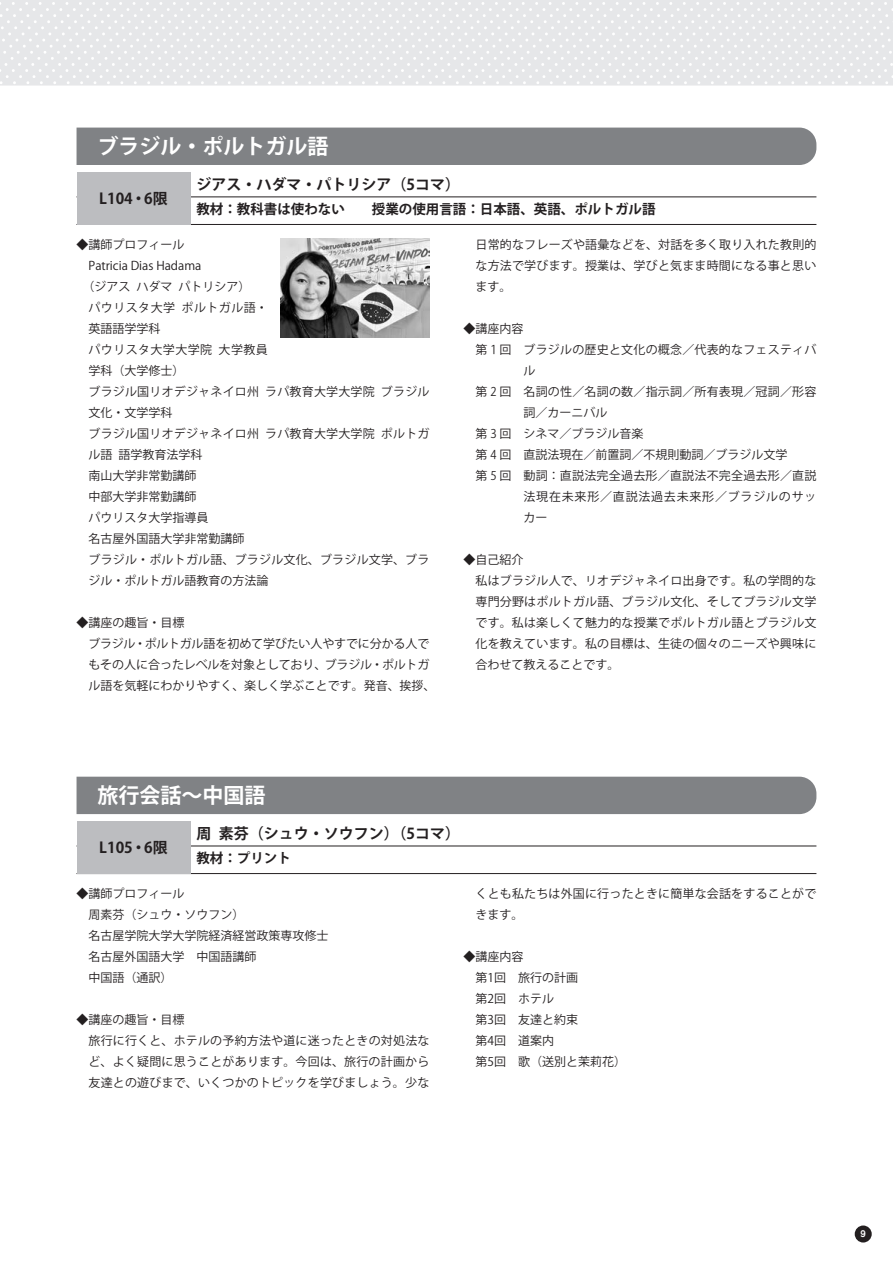
<style>
.page{position:relative;width:893px;height:1263px;background:#fff}
.page>*{position:absolute;margin:0;border:0;box-sizing:border-box;transform-origin:0 0}
.t1{font:700 21px "Koz Go Pro";color:#fff}
.t2{font:700 15px "Koz Go Pro";color:#231f20}
.t3{font:700 13.5px "Koz Go Pro";color:#231f20}
.t4{font:12px/21px "Koz Go Pro";letter-spacing:.015em;color:#231f20}
.t5{font:12px/21px "Koz Go Pro";letter-spacing:-.005em;color:#231f20}
.t6{font:12px "Koz Go Pro";letter-spacing:.035em;color:#231f20}
.t7{font:12px "Koz Go Pro";letter-spacing:.065em;color:#231f20}
.t8{font:700 8.55px "Jun 501 Pro";color:#fff}
</style>
<div class="page">
<svg style="left:0;top:0;width:893px;height:86px;background:#e8e8ea"></svg>
<div style="left:77px;top:128px;width:739px;height:37px;background:#808285"></div>
<img style="left:281px;top:238px;width:148px;height:99px">
<hr style="left:77px;top:197px;width:739px;height:1px;background:#231f20">
<hr style="left:77px;top:224px;width:739px;height:1px;background:#231f20">
<div style="left:77px;top:172px;width:113px;height:52px;background:#bcbdc0"></div>
<div style="left:77px;top:777px;width:739px;height:37px;background:#808285"></div>
<hr style="left:77px;top:846px;width:739px;height:1px;background:#231f20">
<hr style="left:77px;top:873px;width:739px;height:1px;background:#231f20">
<div style="left:77px;top:821px;width:113px;height:52px;background:#bcbdc0"></div>
<div style="left:855px;top:1225px;width:17px;height:17px;background:#231f20;border-radius:50%"></div>
<h1 class="t1" style="left:77px;top:133px;width:254px">　ブラジル・ポルトガル語</h1>
<p class="t2" style="left:196px;top:175px;width:265px">ジアス・ハダマ・パトリシア（5コマ）</p>
<p class="t3" style="left:196px;top:201px;width:460px">教材：教科書は使わない　　授業の使用言語：日本語、英語、ポルトガル語</p>
<p class="t4" style="left:77px;top:234px;width:110px">◆講師プロフィール</p>
<p class="t4" style="left:89px;top:255px;width:114px">Patricia Dias Hadama</p>
<p class="t4" style="left:83px;top:276px;width:170px">（ジアス ハダマ パトリシア）</p>
<p class="t6" style="left:89px;top:300px;width:181px">パウリスタ大学 ポルトガル語・</p>
<p class="t4" style="left:89px;top:318px;width:74px">英語語学学科</p>
<p class="t6" style="left:89px;top:342px;width:181px">パウリスタ大学大学院 大学教員</p>
<p class="t4" style="left:89px;top:360px;width:98px">学科（大学修士）</p>
<p class="t4" style="left:89px;top:381px;width:342px">ブラジル国リオデジャネイロ州 ラパ教育大学大学院 ブラジル</p>
<p class="t4" style="left:89px;top:402px;width:86px">文化・文学学科</p>
<p class="t4" style="left:89px;top:423px;width:342px">ブラジル国リオデジャネイロ州 ラパ教育大学大学院 ポルトガ</p>
<p class="t4" style="left:89px;top:444px;width:116px">ル語 語学教育法学科</p>
<p class="t4" style="left:89px;top:465px;width:110px">南山大学非常勤講師</p>
<p class="t4" style="left:89px;top:486px;width:110px">中部大学非常勤講師</p>
<p class="t4" style="left:89px;top:507px;width:122px">パウリスタ大学指導員</p>
<p class="t4" style="left:89px;top:528px;width:158px">名古屋外国語大学非常勤講師</p>
<p class="t4" style="left:89px;top:549px;width:342px">ブラジル・ポルトガル語、ブラジル文化、ブラジル文学、ブラ</p>
<p class="t4" style="left:89px;top:570px;width:182px">ジル・ポルトガル語教育の方法論</p>
<p class="t5" style="left:89px;top:612px;width:348px;text-indent:-12px">◆講座の趣旨・目標<br>ブラジル・ポルトガル語を初めて学びたい人やすでに分かる人でもその人に合ったレベルを対象としており、ブラジル・ポルトガル語を気軽にわかりやすく、楽しく学ぶことです。発音、挨拶、</p>
<p class="t2" style="left:99px;top:189px;width:70px">L104・6限</p>
<p class="t4" style="left:475px;top:234px;width:342px;text-align:justify">日常的なフレーズや語彙などを、対話を多く取り入れた教則的な方法で学びます。授業は、学びと気まま時間になる事と思います。</p>
<p class="t4" style="left:463px;top:318px;width:61px">◆講座内容</p>
<p class="t4" style="left:475px;top:339px;width:342px">第 1 回　ブラジルの歴史と文化の概念／代表的なフェスティバ</p>
<p class="t4" style="left:523px;top:360px;width:13px">ル</p>
<p class="t4" style="left:475px;top:381px;width:342px">第 2 回　名詞の性／名詞の数／指示詞／所有表現／冠詞／形容</p>
<p class="t4" style="left:523px;top:402px;width:85px">詞／カーニバル</p>
<p class="t4" style="left:475px;top:423px;width:169px">第 3 回　シネマ／ブラジル音楽</p>
<p class="t4" style="left:475px;top:444px;width:313px">第 4 回　直説法現在／前置詞／不規則動詞／ブラジル文学</p>
<p class="t4" style="left:475px;top:465px;width:343px">第 5 回　動詞：直説法完全過去形／直説法不完全過去形／直説</p>
<p class="t7" style="left:523px;top:489px;width:294px">法現在未来形／直説法過去未来形／ブラジルのサッ</p>
<p class="t4" style="left:523px;top:507px;width:25px">カー</p>
<p class="t4" style="left:475px;top:549px;width:342px;text-indent:-12px">◆自己紹介<br>私はブラジル人で、リオデジャネイロ出身です。私の学問的な専門分野はポルトガル語、ブラジル文化、そしてブラジル文学です。私は楽しくて魅力的な授業でポルトガル語とブラジル文化を教えています。私の目標は、生徒の個々のニーズや興味に合わせて教えることです。</p>
<h1 class="t1" style="left:77px;top:782px;width:191px">　旅行会話～中国語</h1>
<p class="t2" style="left:196px;top:824px;width:265px">周 素芬（シュウ・ソウフン）（5コマ）</p>
<p class="t3" style="left:196px;top:850px;width:96px">教材：プリント</p>
<p class="t4" style="left:89px;top:883px;width:242px;text-indent:-12px">◆講師プロフィール<br>周素芬（シュウ・ソウフン）<br>名古屋学院大学大学院経済経営政策専攻修士名古屋外国語大学　中国語講師<br>中国語（通訳）</p>
<p class="t4" style="left:89px;top:1009px;width:342px;text-indent:-12px">◆講座の趣旨・目標<br>旅行に行くと、ホテルの予約方法や道に迷ったときの対処法など、よく疑問に思うことがあります。今回は、旅行の計画から友達との遊びまで、いくつかのトピックを学びましょう。少な</p>
<p class="t2" style="left:99px;top:838px;width:70px">L105・6限</p>
<p class="t4" style="left:475px;top:883px;width:342px">くとも私たちは外国に行ったときに簡単な会話をすることができます。</p>
<p class="t4" style="left:475px;top:946px;width:152px;text-indent:-12px">◆講座内容<br>第1回　旅行の計画<br>第2回　ホテル<br>第3回　友達と約束<br>第4回　道案内<br>第5回　歌（送別と茉莉花）</p>
<p class="t8" style="left:860px;top:1227px;width:7px">9</p>
</div>
